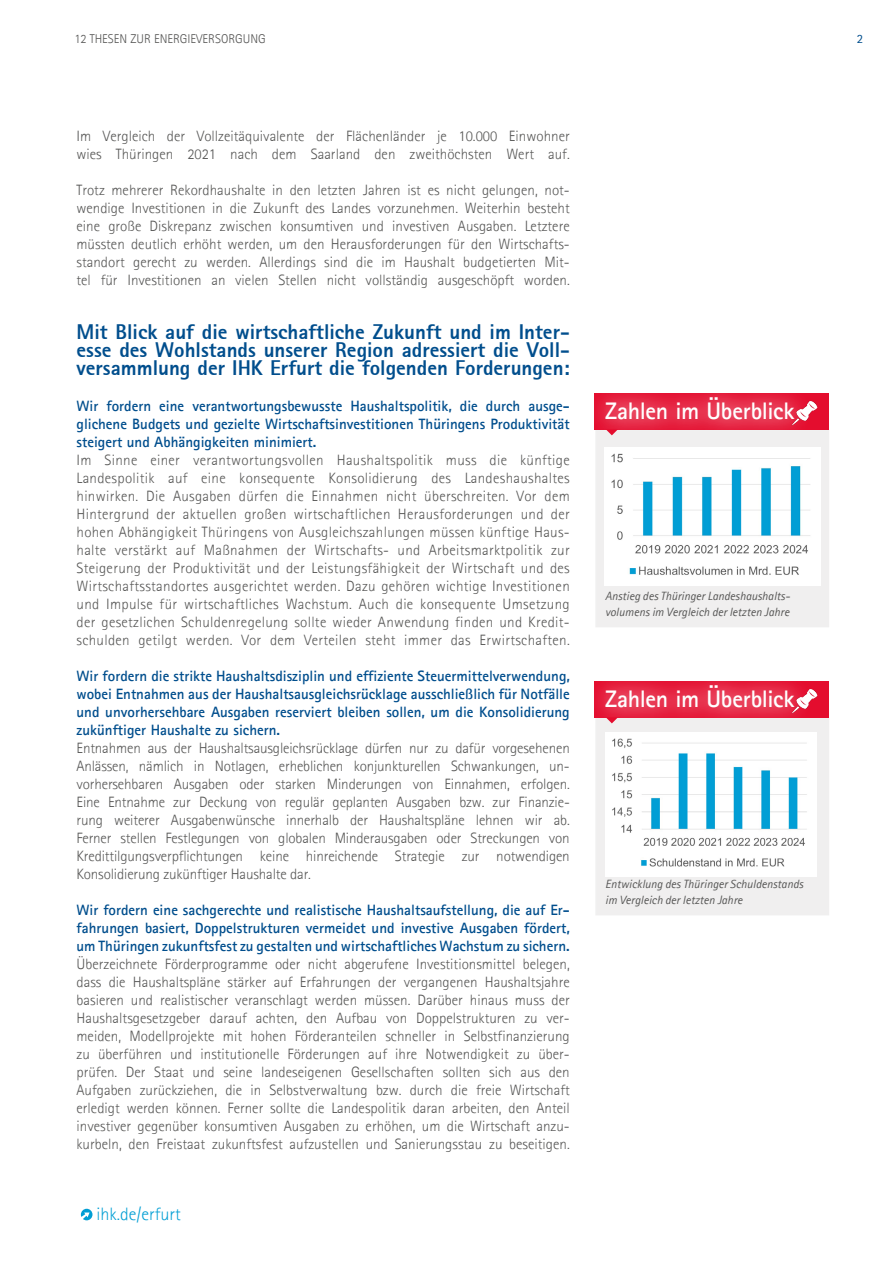
<style>
.page{position:relative;width:893px;height:1263px;background:#fff}
.page>*{position:absolute;margin:0;border:0;box-sizing:border-box;transform-origin:0 0}
.t1{font:700 24px "Agfa Rotis Sans Serif";letter-spacing:-.015em;color:#fff}
.t2{font:800 21px/18px "Agfa Rotis Sans Serif";color:#004e8d;text-align:justify}
.t3{font:300 18px "Agfa Rotis Sans Serif";color:#009ed4}
.t4{font:300 15px/18px "Agfa Rotis Sans Serif";color:#575756;text-align:justify}
.t5{font:700 15px/18px "Agfa Rotis Sans Serif";color:#004e8d;text-align:justify}
.t6{font:300 12.75px "Agfa Rotis Sans Serif";color:#575756}
.t7{font:12.75px "Agfa Rotis Sans Serif";color:#004e8d}
.t8{font:italic 12px/16.5px "Agfa Rotis Sans Serif";color:#575756}
</style>
<div class="page">
<svg style="left:81px;top:1209px;width:11px;height:11px"></svg>
<div style="left:595px;top:429px;width:234px;height:198px;background:#f0efef"></div>
<div style="left:594px;top:393px;width:235px;height:36px;background:#e40d2e"></div>
<div style="left:580px;top:372px;width:239px;height:75px;background:#fff;opacity:.35"></div>
<div style="left:587px;top:379px;width:225px;height:60px;background:#fff;opacity:.75"></div>
<svg style="left:606px;top:429px;width:12px;height:6px"></svg>
<img style="left:792px;top:400px;width:25px;height:26px">
<img style="left:604px;top:447px;width:216px;height:139px">
<div style="left:595px;top:717px;width:234px;height:198px;background:#f0efef"></div>
<div style="left:594px;top:681px;width:235px;height:36px;background:#e40d2e"></div>
<div style="left:580px;top:660px;width:239px;height:75px;background:#fff;opacity:.35"></div>
<div style="left:587px;top:667px;width:225px;height:60px;background:#fff;opacity:.75"></div>
<svg style="left:606px;top:717px;width:12px;height:6px"></svg>
<img style="left:792px;top:688px;width:25px;height:26px">
<img style="left:606px;top:732px;width:211px;height:144px">
<p class="t6" style="left:74px;top:31px;width:193px">12 THESEN ZUR ENERGIEVERSORGUNG</p>
<p class="t4" style="left:77px;top:127px;width:495px">Im Vergleich der Vollzeitäquivalente der Flächenländer je 10.000 Einwohner wies Thüringen 2021 nach dem Saarland den zweithöchsten Wert auf.</p>
<p class="t4" style="left:77px;top:181px;width:495px">Trotz mehrerer Rekordhaushalte in den letzten Jahren ist es nicht gelungen, not&shy;wendige Investitionen in die Zukunft des Landes vorzunehmen. Weiterhin besteht eine große Diskrepanz zwischen konsumtiven und investiven Ausgaben. Letztere müssten deutlich erhöht werden, um den Herausforderungen für den Wirtschafts&shy;standort gerecht zu werden. Allerdings sind die im Haushalt budgetierten Mit&shy;tel für Investitionen an vielen Stellen nicht vollständig ausgeschöpft worden.</p>
<h2 class="t2" style="left:77px;top:323px;width:495px">Mit Blick auf die wirtschaftliche Zukunft und im Inter&shy;esse des Wohlstands unserer Region adressiert die Voll&shy;versammlung der IHK Erfurt die folgenden Forderungen:</h2>
<p class="t5" style="left:77px;top:397px;width:495px">Wir fordern eine verantwortungsbewusste Haushaltspolitik, die durch ausge&shy;glichene Budgets und gezielte Wirtschaftsinvestitionen Thüringens Produktivität steigert und Abhängigkeiten minimiert.</p>
<p class="t4" style="left:77px;top:451px;width:495px">Im Sinne einer verantwortungsvollen Haushaltspolitik muss die künftige Landespolitik auf eine konsequente Konsolidierung des Landeshaushaltes hinwirken. Die Ausgaben dürfen die Einnahmen nicht überschreiten. Vor dem Hintergrund der aktuellen großen wirtschaftlichen Herausforderungen und der hohen Abhängigkeit Thüringens von Ausgleichszahlungen müssen künftige Haus&shy;halte verstärkt auf Maßnahmen der Wirtschafts- und Arbeitsmarktpolitik zur Steigerung der Produktivität und der Leistungsfähigkeit der Wirtschaft und des Wirtschaftsstandortes ausgerichtet werden. Dazu gehören wichtige Investitionen und Impulse für wirtschaftliches Wachstum. Auch die konsequente Umsetzung der gesetzlichen Schuldenregelung sollte wieder Anwendung finden und Kredit&shy;schulden getilgt werden. Vor dem Verteilen steht immer das Erwirtschaften.</p>
<p class="t5" style="left:77px;top:667px;width:495px">Wir fordern die strikte Haushaltsdisziplin und effiziente Steuermittelverwendung, wobei Entnahmen aus der Haushaltsausgleichsrücklage ausschließlich für Notfälle und unvorhersehbare Ausgaben reserviert bleiben sollen, um die Konsolidierung zukünftiger Haushalte zu sichern.</p>
<p class="t4" style="left:77px;top:739px;width:495px">Entnahmen aus der Haushaltsausgleichsrücklage dürfen nur zu dafür vorgesehenen Anlässen, nämlich in Notlagen, erheblichen konjunkturellen Schwankungen, un&shy;vorhersehbaren Ausgaben oder starken Minderungen von Einnahmen, erfolgen.<br>Eine Entnahme zur Deckung von regulär geplanten Ausgaben bzw. zur Finanzie&shy;rung weiterer Ausgabenwünsche innerhalb der Haushaltspläne lehnen wir ab.<br>Ferner stellen Festlegungen von globalen Minderausgaben oder Streckungen von Kredittilgungsverpflichtungen keine hinreichende Strategie zur notwendigen Konsolidierung zukünftiger Haushalte dar.</p>
<p class="t5" style="left:77px;top:901px;width:495px">Wir fordern eine sachgerechte und realistische Haushaltsaufstellung, die auf Er&shy;fahrungen basiert, Doppelstrukturen vermeidet und investive Ausgaben fördert, um Thüringen zukunftsfest zu gestalten und wirtschaftliches Wachstum zu sichern.</p>
<p class="t4" style="left:77px;top:955px;width:495px">Überzeichnete Förderprogramme oder nicht abgerufene Investitionsmittel belegen, dass die Haushaltspläne stärker auf Erfahrungen der vergangenen Haushaltsjahre basieren und realistischer veranschlagt werden müssen. Darüber hinaus muss der Haushaltsgesetzgeber darauf achten, den Aufbau von Doppelstrukturen zu ver&shy;meiden, Modellprojekte mit hohen Förderanteilen schneller in Selbstfinanzierung zu überführen und institutionelle Förderungen auf ihre Notwendigkeit zu über&shy;prüfen. Der Staat und seine landeseigenen Gesellschaften sollten sich aus den Aufgaben zurückziehen, die in Selbstverwaltung bzw. durch die freie Wirtschaft erledigt werden können. Ferner sollte die Landespolitik daran arbeiten, den Anteil investiver gegenüber konsumtiven Ausgaben zu erhöhen, um die Wirtschaft anzu&shy;kurbeln, den Freistaat zukunftsfest aufzustellen und Sanierungsstau zu beseitigen.</p>
<p class="t3" style="left:97px;top:1203px;width:86px">ihk.de/erfurt</p>
<h1 class="t1" style="left:605px;top:396px;width:191px">Zahlen im Überblick</h1>
<p class="t8" style="left:605px;top:587px;width:186px">Anstieg des Thüringer Landeshaushalts&shy;volumens im Vergleich der letzten Jahre</p>
<h1 class="t1" style="left:605px;top:684px;width:191px">Zahlen im Überblick</h1>
<p class="t8" style="left:605px;top:875px;width:200px">Entwicklung des Thüringer Schuldenstands im Vergleich der letzten Jahre</p>
<p class="t7" style="left:857px;top:31px;width:8px">2</p>
</div>
